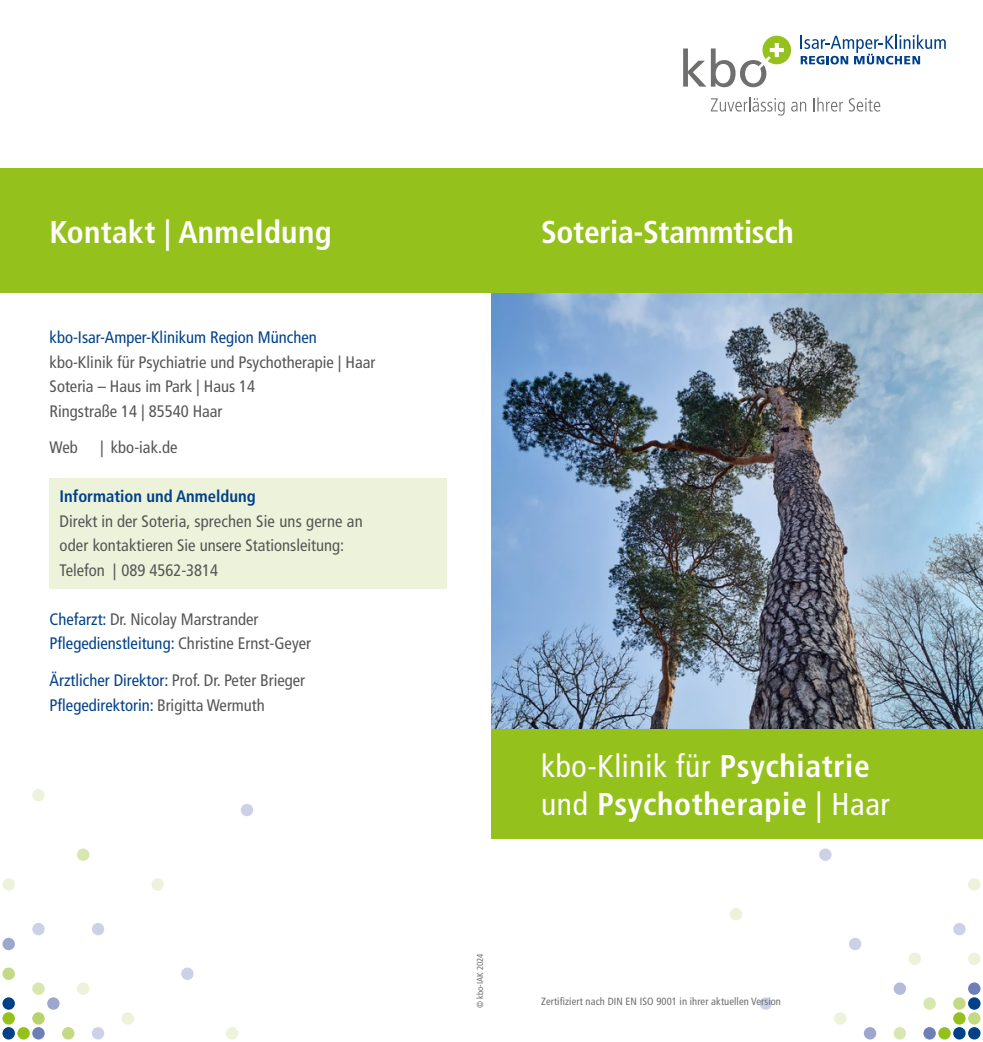
<style>
.page{position:relative;width:983px;height:1042px;background:#fff}
.page>*{position:absolute;margin:0;border:0;box-sizing:border-box;transform-origin:0 0}
.t1{font:700 condensed 31.5px/38.5px "Frutiger LT Com";letter-spacing:.01em;color:#fff}
.t2{font:700 condensed 31.5px "Frutiger LT Com";letter-spacing:-.01em;color:#fff}
.t3{font:condensed 16.62px/24.5px "Frutiger LT Com";color:#565656}
.t4{font:condensed 16.62px/24.5px "Frutiger LT Com";color:#004189}
.t5{font:700 condensed 16.62px "Frutiger LT Com";color:#004189}
.t6{font:condensed 10.5px "Frutiger LT Com";letter-spacing:.01em;color:#6f6f6e}
.t7{font:condensed 8.75px "Frutiger LT Com";color:#6f6f6e}
.s1{color:#004189}
.s2{color:#565656}
.s3{font-weight:400}
</style>
<div class="page">
<div style="left:729px;top:908px;width:13px;height:12px;background:#ecf3da;border-radius:50%"></div>
<div style="left:759px;top:997px;width:12px;height:12px;background:#cdd1e7;border-radius:50%"></div>
<div style="left:819px;top:848px;width:12px;height:13px;background:#cdd1e7;border-radius:50%"></div>
<div style="left:833px;top:1012px;width:13px;height:12px;background:#ecf3da;border-radius:50%"></div>
<div style="left:848px;top:938px;width:13px;height:12px;background:#cdd1e7;border-radius:50%"></div>
<div style="left:863px;top:1027px;width:13px;height:12px;background:#9da7ce;border-radius:50%"></div>
<div style="left:893px;top:1027px;width:12px;height:12px;background:#d8e6b0;border-radius:50%"></div>
<div style="left:893px;top:982px;width:12px;height:13px;background:#b5bbdb;border-radius:50%"></div>
<div style="left:908px;top:952px;width:12px;height:13px;background:#ecf3da;border-radius:50%"></div>
<div style="left:923px;top:1027px;width:12px;height:12px;background:#6c7fb6;border-radius:50%"></div>
<div style="left:923px;top:997px;width:12px;height:12px;background:#d8e6b0;border-radius:50%"></div>
<div style="left:938px;top:1027px;width:12px;height:12px;background:#94c11c;border-radius:50%"></div>
<div style="left:952px;top:1027px;width:13px;height:12px;background:#004189;border-radius:50%"></div>
<div style="left:952px;top:1012px;width:13px;height:12px;background:#94c11c;border-radius:50%"></div>
<div style="left:952px;top:997px;width:13px;height:12px;background:#c4d983;border-radius:50%"></div>
<div style="left:952px;top:923px;width:13px;height:12px;background:#cdd1e7;border-radius:50%"></div>
<svg style="left:967px;top:1027px;width:13px;height:12px"></svg>
<div style="left:967px;top:1012px;width:13px;height:12px;background:#c4d983;border-radius:50%"></div>
<div style="left:967px;top:997px;width:13px;height:12px;background:#004189;border-radius:50%"></div>
<svg style="left:967px;top:982px;width:13px;height:13px"></svg>
<div style="left:967px;top:952px;width:13px;height:13px;background:#ecf3da;border-radius:50%"></div>
<div style="left:967px;top:878px;width:13px;height:12px;background:#ecf3da;border-radius:50%"></div>
<img style="left:491px;top:293px;width:491px;height:436px">
<div style="left:226px;top:1027px;width:12px;height:12px;background:#ecf3da;border-radius:50%"></div>
<div style="left:92px;top:1027px;width:12px;height:12px;background:#cdd1e7;border-radius:50%"></div>
<div style="left:62px;top:1027px;width:12px;height:12px;background:#c4d983;border-radius:50%"></div>
<div style="left:32px;top:1027px;width:13px;height:12px;background:#6c7fb6;border-radius:50%"></div>
<div style="left:17px;top:1027px;width:13px;height:12px;background:#94c11c;border-radius:50%"></div>
<div style="left:2px;top:1027px;width:13px;height:12px;background:#004189;border-radius:50%"></div>
<div style="left:122px;top:1012px;width:12px;height:12px;background:#ecf3da;border-radius:50%"></div>
<div style="left:32px;top:1012px;width:13px;height:12px;background:#b9d36b;border-radius:50%"></div>
<div style="left:2px;top:1012px;width:13px;height:12px;background:#94c11c;border-radius:50%"></div>
<div style="left:47px;top:997px;width:13px;height:12px;background:#9da7ce;border-radius:50%"></div>
<div style="left:2px;top:997px;width:13px;height:12px;background:#004189;border-radius:50%"></div>
<div style="left:77px;top:982px;width:12px;height:13px;background:#ecf3da;border-radius:50%"></div>
<div style="left:32px;top:982px;width:13px;height:13px;background:#d8e6b0;border-radius:50%"></div>
<div style="left:181px;top:967px;width:12px;height:13px;background:#cdd1e7;border-radius:50%"></div>
<div style="left:2px;top:967px;width:13px;height:13px;background:#c4d983;border-radius:50%"></div>
<div style="left:2px;top:938px;width:13px;height:12px;background:#9da7ce;border-radius:50%"></div>
<div style="left:92px;top:923px;width:12px;height:12px;background:#cdd1e7;border-radius:50%"></div>
<div style="left:32px;top:923px;width:13px;height:12px;background:#cdd1e7;border-radius:50%"></div>
<div style="left:151px;top:878px;width:13px;height:12px;background:#ecf3da;border-radius:50%"></div>
<div style="left:2px;top:878px;width:13px;height:12px;background:#ecf3da;border-radius:50%"></div>
<div style="left:77px;top:848px;width:12px;height:13px;background:#d8e6b0;border-radius:50%"></div>
<div style="left:241px;top:804px;width:12px;height:12px;background:#cdd1e7;border-radius:50%"></div>
<div style="left:32px;top:789px;width:13px;height:12px;background:#ecf3da;border-radius:50%"></div>
<div style="left:0;top:169px;width:494px;height:124px;background:#94c11c"></div>
<div style="left:491px;top:169px;width:491px;height:124px;background:#94c11c"></div>
<div style="left:491px;top:729px;width:491px;height:109px;background:#94c11c"></div>
<svg style="left:683px;top:36px;width:107px;height:51px"></svg>
<svg style="left:710px;top:97px;width:74px;height:19px"></svg>
<svg style="left:791px;top:102px;width:15px;height:10px"></svg>
<svg style="left:813px;top:97px;width:29px;height:15px"></svg>
<svg style="left:848px;top:98px;width:32px;height:14px"></svg>
<svg style="left:800px;top:35px;width:145px;height:29px"></svg>
<div style="left:50px;top:478px;width:396px;height:110px;background:#ecf3da"></div>
<h1 class="t1" style="left:50px;top:213px;width:283px">Kontakt | Anmeldung</h1>
<h1 class="t2" style="left:541px;top:213px;width:254px">Soteria-Stammtisch</h1>
<p class="t4" style="left:50px;top:325px;width:268px">kbo-Isar-Amper-Klinikum Region München</p>
<p class="t3" style="left:50px;top:350px;width:327px">kbo-Klinik für Psychiatrie und Psychotherapie | Haar<br>Soteria – Haus im Park | Haus 14<br>Ringstraße 14 | 85540 Haar</p>
<p class="t3" style="left:50px;top:435px;width:30px">Web</p>
<p class="t3" style="left:100px;top:435px;width:79px">| kbo-iak.de</p>
<p class="t5" style="left:60px;top:487px;width:197px">Information und Anmeldung</p>
<p class="t3" style="left:60px;top:509px;width:304px">Direkt in der Soteria, sprechen Sie uns gerne an oder kontaktieren Sie unsere Stationsleitung:<br>Telefon | 089 4562-3814</p>
<p class="t3" style="left:50px;top:607px;width:263px"><span class="s1">Chefarzt:</span> Dr. Nicolay Marstrander<br><span class="s1">Pflegedienstleitung:</span> Christine Ernst-Geyer</p>
<p class="t4" style="left:50px;top:668px;width:257px">Ärztlicher Direktor: <span class="s2">Prof. Dr. Peter Brieger<br></span>Pflegedirektorin: <span class="s2">Brigitta Wermuth</span></p>
<p class="t7" style="left:475px;top:1008px;width:56px;rotate:-90deg">© kbo-IAK 2024</p>
<h1 class="t1" style="left:541px;top:746px;width:350px"><span class="s3">kbo-Klinik für</span> Psychiatrie <span class="s3">und</span> Psychotherapie <span class="s3">| Haar</span></h1>
<p class="t6" style="left:541px;top:995px;width:241px">Zertifiziert nach DIN EN ISO 9001 in ihrer aktuellen Version</p>
</div>
